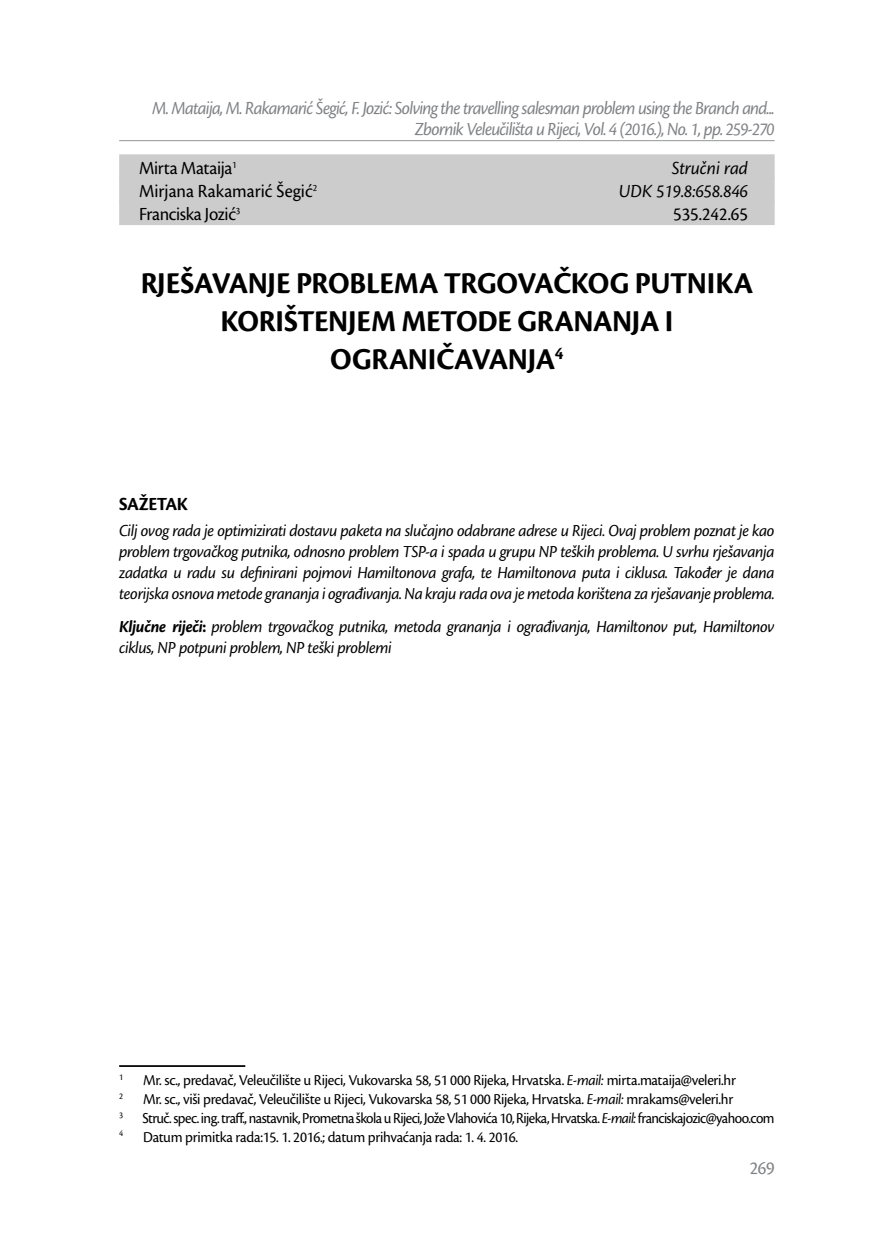
<style>
.page{position:relative;width:874px;height:1241px;background:#fff}
.page>*{position:absolute;margin:0;border:0;box-sizing:border-box;transform-origin:0 0}
.t1{font:700 31.5px/37.8px "Cronos Pro";letter-spacing:-.01em;color:#000;text-align:center;scale:.96 1}
.t2{font:italic 19.25px/21px "Cronos Pro";letter-spacing:-.045em;color:#808285;text-align:right;scale:.94 1}
.t3{font:19.25px "Cronos Pro";letter-spacing:-.005em;color:#000;scale:.96 1}
.t4{font:italic 19.25px "Cronos Pro";color:#000;scale:.96 1}
.t5{font:700 19.25px "Cronos Pro";letter-spacing:-.02em;color:#000;scale:.96 1}
.t6{font:19.25px "Cronos Pro";color:#808285;scale:.96 1}
.t7{font:italic 17.5px/21px "Cronos Pro";letter-spacing:-.025em;color:#000;text-align:justify;scale:.96 1}
.t8{font:15.75px/18.9px "Cronos Pro";letter-spacing:-.025em;color:#000;scale:.96 1}
.t9{font:9.1px "Cronos Pro";color:#000;scale:.96 1}
.s1{font-weight:700}
.s2{font-weight:700;font-style:normal}
.s3{font-style:italic}
</style>
<div class="page">
<hr style="left:119px;top:140px;width:655px;height:1px;background:#939598">
<div style="left:119px;top:154px;width:655px;height:25px;background:#ccc"></div>
<div style="left:119px;top:177px;width:655px;height:25px;background:#ccc"></div>
<div style="left:119px;top:200px;width:655px;height:25px;background:#ccc"></div>
<hr style="left:119px;top:1064px;width:126px;height:2px;background:#000">
<p class="t2" style="left:152px;top:98px;width:663px">M. Mataija, M. Rakamarić Šegić, F. Jozić: Solving the travelling salesman problem using the Branch and...<br>Zbornik Veleučilišta u Rijeci, Vol. 4 (2016.), No. 1, pp. 259-270</p>
<p class="t3" style="left:139px;top:157px;width:103px">Mirta Mataija<sup>1</sup></p>
<p class="t4" style="left:671px;top:157px;width:81px">Stručni rad</p>
<p class="t3" style="left:139px;top:180px;width:187px">Mirjana Rakamarić Šegić<sup>2</sup></p>
<p class="t4" style="left:618px;top:180px;width:136px">UDK 519.8:658.846</p>
<p class="t3" style="left:139px;top:203px;width:107px">Franciska Jozić<sup>3</sup></p>
<p class="t3" style="left:672px;top:203px;width:80px">535.242.65</p>
<h1 class="t1" style="left:141px;top:265px;width:639px">RJEŠAVANJE PROBLEMA TRGOVAČKOG PUTNIKA<br>KORIŠTENJEM METODE GRANANJA I<br>OGRANIČAVANJA<sup>4</sup></h1>
<p class="t5" style="left:119px;top:492px;width:73px">SAŽETAK</p>
<p class="t7" style="left:119px;top:520px;width:684px">Cilj ovog rada je optimizirati dostavu paketa na slučajno odabrane adrese u Rijeci. Ovaj problem poznat je kao problem trgovačkog putnika, odnosno problem TSP-a i spada u grupu NP teških problema. U svrhu rješavanja zadatka u radu su definirani pojmovi Hamiltonova grafa, te Hamiltonova puta i ciklusa. Također je dana teorijska osnova metode grananja i ograđivanja. Na kraju rada ova je metoda korištena za rješavanje problema.</p>
<p class="t7" style="left:119px;top:616px;width:684px"><span class="s1">Ključne riječi</span><span class="s2">:</span> problem trgovačkog putnika, metoda grananja i ograđivanja, Hamiltonov put, Hamiltonov ciklus, NP potpuni problem, NP teški problemi</p>
<p class="t9" style="left:119px;top:1071px;width:6px">1</p>
<p class="t8" style="left:143px;top:1070px;width:618px">Mr. sc., predavač, Veleučilište u Rijeci, Vukovarska 58, 51 000 Rijeka, Hrvatska. <span class="s3">E-mail:</span> mirta.mataija@veleri.hr</p>
<p class="t9" style="left:119px;top:1090px;width:6px">2</p>
<p class="t8" style="left:119px;top:1089px;width:684px;text-indent:24px">Mr. sc., viši predavač, Veleučilište u Rijeci, Vukovarska 58, 51 000 Rijeka, Hrvatska. <span class="s3">E-mail:</span> mrakams@veleri.hr<br><sup>3</sup> Struč. spec. ing. traff., nastavnik, Prometna škola u Rijeci, Jože Vlahovića 10, Rijeka, Hrvatska. <span class="s3">E-mail:</span> franciskajozic@yahoo.com</p>
<p class="t9" style="left:119px;top:1128px;width:6px">4</p>
<p class="t8" style="left:143px;top:1127px;width:392px">Datum primitka rada:15. 1. 2016.; datum prihvaćanja rada: 1. 4. 2016.</p>
<p class="t6" style="left:749px;top:1156px;width:27px">269</p>
</div>
